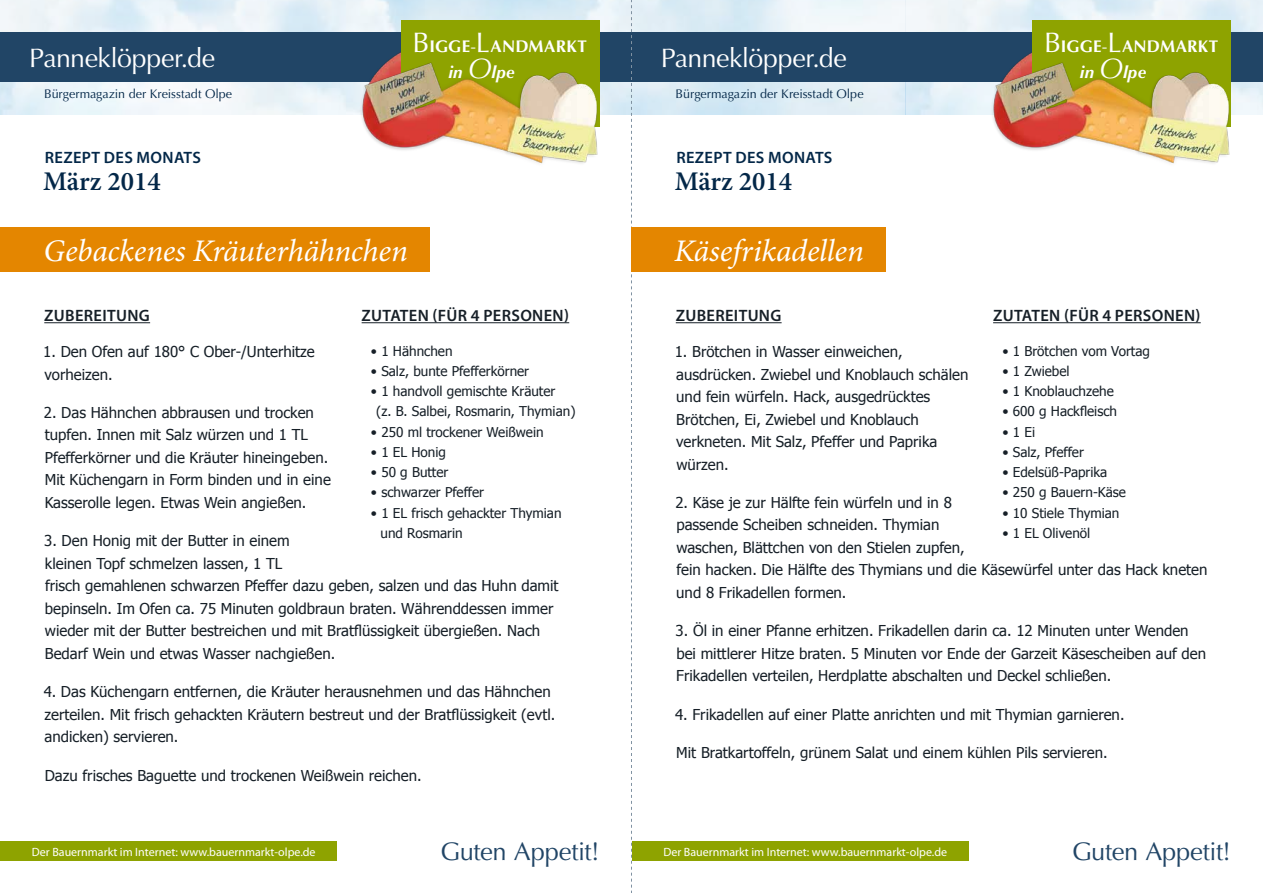
<style>
.page{position:relative;width:1263px;height:893px;background:#fff}
.page>*{position:absolute;margin:0;border:0;box-sizing:border-box;transform-origin:0 0}
.t1{font:italic 31.5px "Minion Pro";letter-spacing:-.005em;color:#fff}
.t2{font:600 27px "Minion Pro";color:#032748}
.t3{font:26.7px "Optima LT Std";letter-spacing:-.015em;color:#fff}
.t4{font:25.5px "Optima LT Std";letter-spacing:-.015em;color:#214566}
.t5{font:700 16.95px/25.5px "Optima LT Std";letter-spacing:.01em;color:#fff}
.t6{font:600 16.5px "Myriad Pro";letter-spacing:.02em;color:#161f27}
.t7{font:600 16.5px "Myriad Pro";letter-spacing:.02em;color:#032748}
.t8{font:15px/22.5px "Tahoma";color:#161f27}
.t9{font:13.5px/20.2px "Tahoma";color:#161f27}
.t10{font:12.6px "Optima LT Std";color:#032748}
.t11{font:12px "Myriad Pro";color:#fff}
.s1{font-weight:400;font-size:28.2px}
.s2{font-weight:400}
.s3{font-style:italic}
.s4{font-weight:400;font-style:italic;font-size:28.2px}
</style>
<div class="page">
<div style="left:632px;top:841px;width:336px;height:20px;background:#8ea300"></div>
<div style="left:0;top:841px;width:337px;height:20px;background:#8ea300"></div>
<img style="left:0;top:0;width:1263px;height:115px">
<div style="left:0;top:33px;width:1263px;height:49px;background:#214566"></div>
<img style="left:388px;top:52px;width:13px;height:9px">
<div style="left:401px;top:20px;width:199px;height:106px;background:#8ea300"></div>
<img style="left:358px;top:61px;width:247px;height:103px">
<img style="left:1019px;top:52px;width:13px;height:9px">
<div style="left:1032px;top:20px;width:199px;height:106px;background:#8ea300"></div>
<img style="left:990px;top:61px;width:246px;height:103px">
<svg style="left:631px;top:0;width:1px;height:893px"></svg>
<div style="left:0;top:227px;width:429px;height:44px;background:#e48600"></div>
<div style="left:631px;top:227px;width:254px;height:44px;background:#e48600"></div>
<hr style="left:44px;top:322px;width:106px;height:1px;background:#161f27">
<hr style="left:362px;top:322px;width:207px;height:1px;background:#161f27">
<hr style="left:676px;top:322px;width:106px;height:1px;background:#161f27">
<hr style="left:993px;top:322px;width:208px;height:1px;background:#161f27">
<p class="t5" style="left:448px;top:34px;width:140px;text-indent:-36px"><span class="s1">B</span>IGGE<span class="s2">-</span><span class="s1">L</span>ANDMARKT <span class="s3">in</span> <span class="s4">O</span><span class="s3">lpe</span></p>
<h3 class="t3" style="left:29px;top:42px;width:187px">Panneklöpper.de</h3>
<h3 class="t3" style="left:661px;top:42px;width:187px">Panneklöpper.de</h3>
<p class="t10" style="left:44px;top:86px;width:190px">Bürgermagazin der Kreisstadt Olpe</p>
<p class="t10" style="left:676px;top:86px;width:190px">Bürgermagazin der Kreisstadt Olpe</p>
<p class="t7" style="left:45px;top:147px;width:158px">REZEPT DES MONATS</p>
<h2 class="t2" style="left:43px;top:163px;width:119px">März 2014</h2>
<p class="t7" style="left:676px;top:147px;width:158px">REZEPT DES MONATS</p>
<h2 class="t2" style="left:675px;top:163px;width:119px">März 2014</h2>
<h1 class="t1" style="left:44px;top:229px;width:366px">Gebackenes Kräuterhähnchen</h1>
<h1 class="t1" style="left:674px;top:229px;width:191px">Käsefrikadellen</h1>
<p class="t5" style="left:1080px;top:34px;width:140px;text-indent:-36px"><span class="s1">B</span>IGGE<span class="s2">-</span><span class="s1">L</span>ANDMARKT <span class="s3">in</span> <span class="s4">O</span><span class="s3">lpe</span></p>
<p class="t6" style="left:44px;top:305px;width:107px">ZUBEREITUNG</p>
<p class="t6" style="left:362px;top:305px;width:209px">ZUTATEN (FÜR 4 PERSONEN)</p>
<p class="t9" style="left:371px;top:340px;width:83px">• 1 Hähnchen</p>
<p class="t9" style="left:371px;top:360px;width:160px">• Salz, bunte Pfefferkörner</p>
<p class="t9" style="left:376px;top:381px;width:201px;text-indent:-5px">• 1 handvoll gemischte Kräuter<br>(z. B. Salbei, Rosmarin, Thymian)</p>
<p class="t9" style="left:371px;top:421px;width:174px">• 250 ml trockener Weißwein</p>
<p class="t9" style="left:371px;top:441px;width:77px">• 1 EL Honig</p>
<p class="t9" style="left:371px;top:462px;width:79px">• 50 g Butter</p>
<p class="t9" style="left:371px;top:482px;width:115px">• schwarzer Pfeffer</p>
<p class="t9" style="left:380px;top:502px;width:182px;text-indent:-10px">• 1 EL frisch gehackter Thymian und Rosmarin</p>
<p class="t8" style="left:43px;top:340px;width:273px">1. Den Ofen auf 180° C Ober-/Unterhitze vorheizen.</p>
<p class="t8" style="left:44px;top:401px;width:288px">2. Das Hähnchen abbrausen und trocken tupfen. Innen mit Salz würzen und 1 TL Pfefferkörner und die Kräuter hineingeben.<br>Mit Küchengarn in Form binden und in eine Kasserolle legen. Etwas Wein angießen.</p>
<p class="t8" style="left:44px;top:529px;width:516px">3. Den Honig mit der Butter in einem<br>kleinen Topf schmelzen lassen, 1 TL<br>frisch gemahlenen schwarzen Pfeffer dazu geben, salzen und das Huhn damit bepinseln. Im Ofen ca. 75 Minuten goldbraun braten. Währenddessen immer wieder mit der Butter bestreichen und mit Bratflüssigkeit übergießen. Nach Bedarf Wein und etwas Wasser nachgießen.</p>
<p class="t8" style="left:44px;top:680px;width:513px">4. Das Küchengarn entfernen, die Kräuter herausnehmen und das Hähnchen zerteilen. Mit frisch gehackten Kräutern bestreut und der Bratflüssigkeit (evtl. andicken) servieren.</p>
<p class="t8" style="left:45px;top:763px;width:378px">Dazu frisches Baguette und trockenen Weißwein reichen.</p>
<p class="t6" style="left:676px;top:305px;width:107px">ZUBEREITUNG</p>
<p class="t6" style="left:993px;top:305px;width:209px">ZUTATEN (FÜR 4 PERSONEN)</p>
<p class="t9" style="left:1002px;top:340px;width:149px">• 1 Brötchen vom Vortag</p>
<p class="t9" style="left:1002px;top:360px;width:69px">• 1 Zwiebel</p>
<p class="t9" style="left:1002px;top:381px;width:113px">• 1 Knoblauchzehe</p>
<p class="t9" style="left:1002px;top:401px;width:116px">• 600 g Hackfleisch</p>
<p class="t9" style="left:1002px;top:421px;width:34px">• 1 Ei</p>
<p class="t9" style="left:1002px;top:441px;width:83px">• Salz, Pfeffer</p>
<p class="t9" style="left:1002px;top:462px;width:106px">• Edelsüß-Paprika</p>
<p class="t9" style="left:1002px;top:482px;width:125px">• 250 g Bauern-Käse</p>
<p class="t9" style="left:1002px;top:502px;width:119px">• 10 Stiele Thymian</p>
<p class="t9" style="left:1002px;top:522px;width:89px">• 1 EL Olivenöl</p>
<p class="t8" style="left:675px;top:340px;width:295px">1. Brötchen in Wasser einweichen, ausdrücken. Zwiebel und Knoblauch schälen und fein würfeln. Hack, ausgedrücktes Brötchen, Ei, Zwiebel und Knoblauch verkneten. Mit Salz, Pfeffer und Paprika würzen.</p>
<p class="t8" style="left:675px;top:491px;width:534px">2. Käse je zur Hälfte fein würfeln und in 8<br>passende Scheiben schneiden. Thymian<br>waschen, Blättchen von den Stielen zupfen,<br>fein hacken. Die Hälfte des Thymians und die Käsewürfel unter das Hack kneten und 8 Frikadellen formen.</p>
<p class="t8" style="left:676px;top:619px;width:532px">3. Öl in einer Pfanne erhitzen. Frikadellen darin ca. 12 Minuten unter Wenden bei mittlerer Hitze braten. 5 Minuten vor Ende der Garzeit Käsescheiben auf den<br>Frikadellen verteilen, Herdplatte abschalten und Deckel schließen.</p>
<p class="t8" style="left:675px;top:702px;width:451px">4. Frikadellen auf einer Platte anrichten und mit Thymian garnieren.</p>
<p class="t8" style="left:676px;top:741px;width:433px">Mit Bratkartoffeln, grünem Salat und einem kühlen Pils servieren.</p>
<p class="t11" style="left:32px;top:844px;width:285px">Der Bauernmarkt im Internet: www.bauernmarkt-olpe.de</p>
<h3 class="t4" style="left:1072px;top:837px;width:161px">Guten Appetit!</h3>
<h3 class="t4" style="left:440px;top:837px;width:161px">Guten Appetit!</h3>
<p class="t11" style="left:663px;top:844px;width:285px">Der Bauernmarkt im Internet: www.bauernmarkt-olpe.de</p>
</div>
